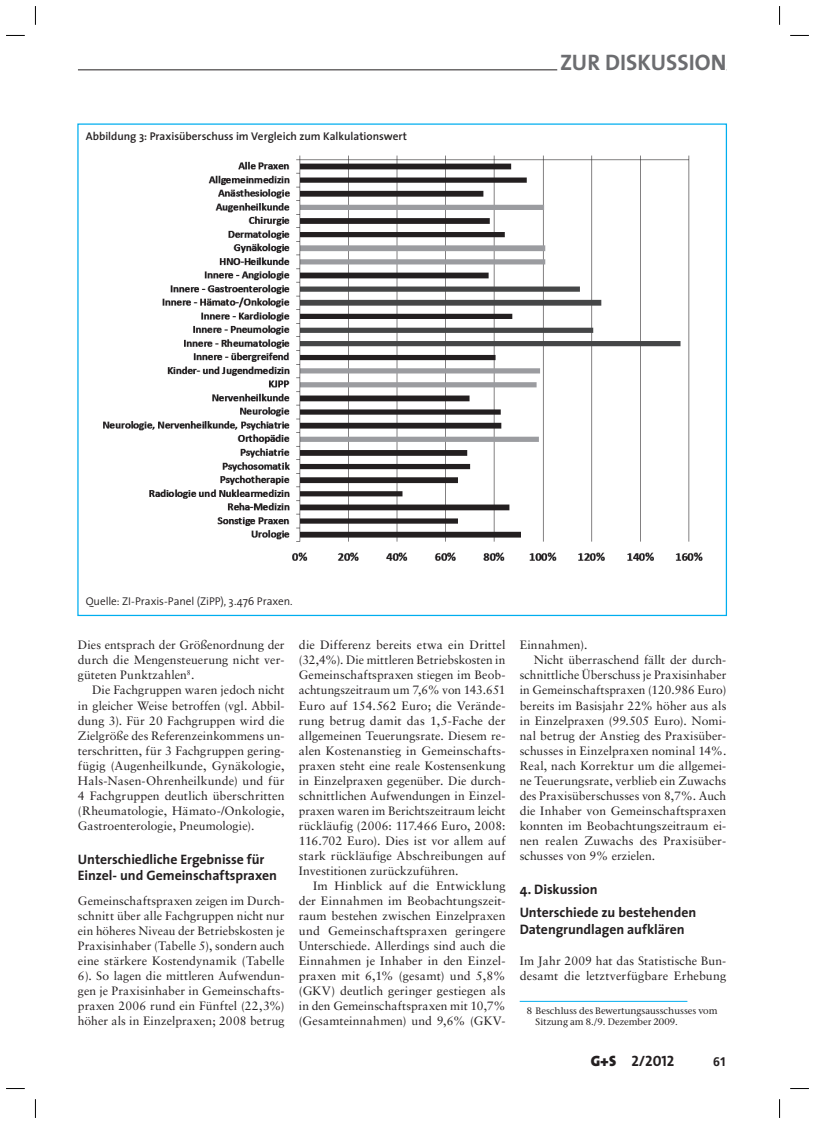
<style>
.page{position:relative;width:815px;height:1124px;background:#fff}
.page>*{position:absolute;margin:0;border:0;box-sizing:border-box;transform-origin:0 0}
.t1{font:22.5px "The Sans Bold Caps";color:#6c6d70}
.t2{font:700 15px "The Sans Nomos Zwei";color:#231f20}
.t3{font:700 13.75px/16.5px "The Sans";letter-spacing:-.005em;color:#231f20}
.t4{font:700 12.5px "Frutiger LT";color:#231f20}
.t5{font:12.12px/15px "Sabon LT";letter-spacing:.005em;color:#231f20;text-align:justify}
.t6{font:600 11.25px "The Sans";color:#231f20}
.t7{font:300 11.25px "The Sans";letter-spacing:-.005em;color:#231f20}
.t8{font:500 9.38px/10.6px "Stone Serif ITC";color:#231f20}
.s1{font-family:"The Sans";font-weight:900}
</style>
<div class="page">
<hr style="left:78px;top:69px;width:648px;height:1px;background:#231f20">
<hr style="left:557px;top:69px;width:169px;height:2px;background:#fff">
<img style="left:103px;top:155px;width:600px;height:406px">
<hr style="left:520px;top:1000px;width:167px;height:1px;background:#00aeef">
<svg style="left:6px;top:35px;width:19px;height:1px"></svg>
<svg style="left:790px;top:35px;width:19px;height:1px"></svg>
<svg style="left:6px;top:1088px;width:19px;height:1px"></svg>
<svg style="left:790px;top:1088px;width:19px;height:1px"></svg>
<svg style="left:35px;top:6px;width:1px;height:19px"></svg>
<svg style="left:35px;top:1099px;width:1px;height:18px"></svg>
<svg style="left:779px;top:6px;width:1px;height:19px"></svg>
<svg style="left:779px;top:1099px;width:1px;height:18px"></svg>
<p class="t6" style="left:86px;top:129px;width:323px">Abbildung 3: Praxisüberschuss im Vergleich zum Kalkulationswert</p>
<h1 class="t1" style="left:560px;top:48px;width:168px">ZUR DISKUSSION</h1>
<p class="t7" style="left:86px;top:593px;width:209px">Quelle: ZI-Praxis-Panel (ZiPP), 3.476 Praxen.</p>
<p class="t5" style="left:78px;top:637px;width:208px">Dies entsprach der Größenordnung der durch die Mengensteuerung nicht ver&shy;güteten Punktzahlen<sup>8</sup>.</p>
<p class="t5" style="left:78px;top:682px;width:208px;text-indent:14px">Die Fachgruppen waren jedoch nicht in gleicher Weise betroffen (vgl. Abbil&shy;dung 3). Für 20 Fachgruppen wird die Zielgröße des Referenzeinkommens un&shy;terschritten, für 3 Fachgruppen gering&shy;fügig (Augenheilkunde, Gynäkologie, Hals-Nasen-Ohrenheilkunde) und für 4 Fachgruppen deutlich überschritten (Rheumatologie, Hämato-/Onkologie, Gastroenterologie, Pneumologie).</p>
<p class="t3" style="left:78px;top:850px;width:201px">Unterschiedliche Ergebnisse für<br>Einzel- und Gemeinschaftspraxen</p>
<p class="t5" style="left:78px;top:892px;width:208px">Gemeinschaftspraxen zeigen im Durch&shy;schnitt über alle Fachgruppen nicht nur ein höheres Niveau der Betriebskosten je Praxisinhaber (Tabelle 5), sondern auch eine stärkere Kostendynamik (Tabelle 6). So lagen die mittleren Aufwendun&shy;gen je Praxisinhaber in Gemeinschafts&shy;praxen 2006 rund ein Fünftel (22,3%) höher als in Einzelpraxen; 2008 betrug</p>
<p class="t5" style="left:299px;top:637px;width:208px">die Differenz bereits etwa ein Drittel (32,4%). Die mittleren Betriebskosten in Gemeinschaftspraxen stiegen im Beob&shy;achtungszeitraum um 7,6% von 143.651<br>Euro auf 154.562 Euro; die Verände&shy;rung betrug damit das 1,5-Fache der allgemeinen Teuerungsrate. Diesem re&shy;alen Kostenanstieg in Gemeinschafts&shy;praxen steht eine reale Kostensenkung in Einzelpraxen gegenüber. Die durch&shy;schnittlichen Aufwendungen in Einzel&shy;praxen waren im Berichtszeitraum leicht rückläufig (2006: 117.466 Euro, 2008:<br>116.702 Euro). Dies ist vor allem auf stark rückläufige Abschreibungen auf Investitionen zurückzuführen.</p>
<p class="t5" style="left:299px;top:877px;width:208px;text-indent:14px">Im Hinblick auf die Entwicklung der Einnahmen im Beobachtungszeit&shy;raum bestehen zwischen Einzelpraxen und Gemeinschaftspraxen geringere Unterschiede. Allerdings sind auch die Einnahmen je Inhaber in den Einzel&shy;praxen mit 6,1% (gesamt) und 5,8% (GKV) deutlich geringer gestiegen als in den Gemeinschaftspraxen mit 10,7% (Gesamteinnahmen) und 9,6% (GKV-</p>
<p class="t5" style="left:520px;top:637px;width:69px">Einnahmen).</p>
<p class="t5" style="left:534px;top:652px;width:194px">Nicht überraschend fällt der durch-</p>
<p class="t5" style="left:520px;top:667px;width:208px">schnittliche Überschuss je Praxisinhaber</p>
<p class="t5" style="left:520px;top:682px;width:208px">in Gemeinschaftspraxen (120.986 Euro)</p>
<p class="t5" style="left:520px;top:697px;width:208px">bereits im Basisjahr 22% höher aus als</p>
<p class="t5" style="left:520px;top:712px;width:208px">in Einzelpraxen (99.505 Euro). Nomi-</p>
<p class="t5" style="left:520px;top:727px;width:208px">nal betrug der Anstieg des Praxisüber-</p>
<p class="t5" style="left:520px;top:742px;width:208px">schusses in Einzelpraxen nominal 14%.</p>
<p class="t5" style="left:520px;top:757px;width:208px">Real, nach Korrektur um die allgemei-</p>
<p class="t5" style="left:520px;top:772px;width:208px">ne Teuerungsrate, verblieb ein Zuwachs</p>
<p class="t5" style="left:520px;top:787px;width:208px">des Praxisüberschusses von 8,7%. Auch</p>
<p class="t5" style="left:520px;top:802px;width:208px">die Inhaber von Gemeinschaftspraxen</p>
<p class="t5" style="left:520px;top:817px;width:208px">konnten im Beobachtungszeitraum ei-</p>
<p class="t5" style="left:520px;top:832px;width:208px">nen realen Zuwachs des Praxisüber-</p>
<p class="t5" style="left:520px;top:847px;width:137px">schusses von 9% erzielen.</p>
<p class="t3" style="left:520px;top:877px;width:178px;line-height:23.6px">4. Diskussion<br>Unterschiede zu bestehenden</p>
<p class="t3" style="left:520px;top:921px;width:167px">Datengrundlagen aufklären</p>
<p class="t5" style="left:520px;top:952px;width:208px">Im Jahr 2009 hat das Statistische Bun&shy;desamt die letztverfügbare Erhebung</p>
<p class="t8" style="left:536px;top:1005px;width:184px;text-indent:-9px">8 Beschluss des Bewertungsausschusses vom<br>Sitzung am 8./9. Dezember 2009.</p>
<p class="t2" style="left:591px;top:1048px;width:85px"><span class="s1">G+S</span> 2/2012</p>
<p class="t4" style="left:713px;top:1054px;width:15px">61</p>
</div>
